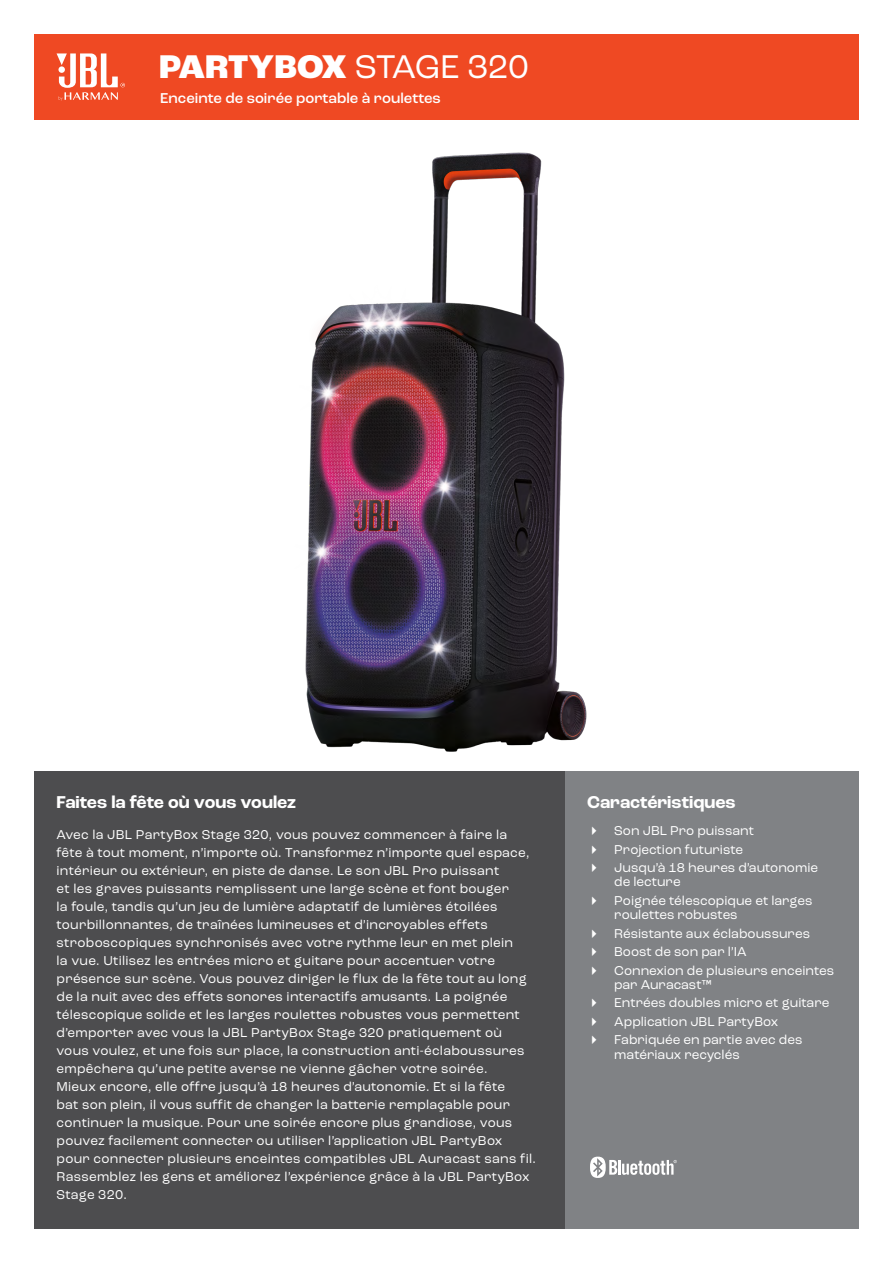
<style>
.page{position:relative;width:893px;height:1263px;background:#fff}
.page>*{position:absolute;margin:0;border:0;box-sizing:border-box;transform-origin:0 0}
.t1{font:800 34.5px "Roc Grotesk";color:#fff}
.t2{font:700 18px "Roc Grotesk";color:#fff}
.t3{font:500 15px "Roc Grotesk";color:#fff}
.t4{font:13.5px/18px "Roc Grotesk";letter-spacing:.02em;color:#fff}
.t5{font:13.5px/18.5px "Roc Grotesk";color:#fff}
.s1{font-weight:400}
</style>
<div class="page">
<img style="left:179px;top:152px;width:504px;height:620px">
<div style="left:565px;top:772px;width:294px;height:457px;background:#808285"></div>
<div style="left:34px;top:772px;width:531px;height:457px;background:#4d4d4f"></div>
<div style="left:34px;top:34px;width:825px;height:85px;background:#ef4923"></div>
<svg style="left:57px;top:53px;width:68px;height:48px"></svg>
<svg style="left:590px;top:1156px;width:87px;height:22px"></svg>
<h1 class="t1" style="left:159px;top:45px;width:371px">PARTYBOX <span class="s1">STAGE 320</span></h1>
<p class="t3" style="left:160px;top:89px;width:282px">Enceinte de soirée portable à roulettes</p>
<h2 class="t2" style="left:57px;top:791px;width:241px">Faites la fête où vous voulez</h2>
<p class="t4" style="left:57px;top:825px;width:481px">Avec la JBL PartyBox Stage 320, vous pouvez commencer à faire la fête à tout moment, n’importe où. Transformez n’importe quel espace, intérieur ou extérieur, en piste de danse. Le son JBL Pro puissant<br>et les graves puissants remplissent une large scène et font bouger<br>la foule, tandis qu’un jeu de lumière adaptatif de lumières étoilées tourbillonnantes, de traînées lumineuses et d’incroyables effets stroboscopiques synchronisés avec votre rythme leur en met plein<br>la vue. Utilisez les entrées micro et guitare pour accentuer votre présence sur scène. Vous pouvez diriger le flux de la fête tout au long de la nuit avec des effets sonores interactifs amusants. La poignée télescopique solide et les larges roulettes robustes vous permettent d’emporter avec vous la JBL PartyBox Stage 320 pratiquement où vous voulez, et une fois sur place, la construction anti-éclaboussures empêchera qu’une petite averse ne vienne gâcher votre soirée.<br>Mieux encore, elle offre jusqu’à 18 heures d’autonomie. Et si la fête<br>bat son plein, il vous suffit de changer la batterie remplaçable pour continuer la musique. Pour une soirée encore plus grandiose, vous pouvez facilement connecter ou utiliser l’application JBL PartyBox pour connecter plusieurs enceintes compatibles JBL Auracast sans fil.<br>Rassemblez les gens et améliorez l’expérience grâce à la JBL PartyBox Stage 320.</p>
<h2 class="t2" style="left:587px;top:791px;width:150px">Caractéristiques</h2>
<p class="t5" style="left:614px;top:821px;width:205px">Son JBL Pro puissant<br>Projection futuriste<br>Jusqu’à 18 heures d’autonomie</p>
<p class="t5" style="left:614px;top:873px;width:200px">de lecture<br>Poignée télescopique et larges</p>
<p class="t5" style="left:614px;top:905px;width:222px">roulettes robustes<br>Résistante aux éclaboussures<br>Boost de son par l’IA<br>Connexion de plusieurs enceintes</p>
<p class="t5" style="left:614px;top:975px;width:217px">par Auracast™<br>Entrées doubles micro et guitare<br>Application JBL PartyBox<br>Fabriquée en partie avec des</p>
<p class="t5" style="left:614px;top:1045px;width:127px">matériaux recyclés</p>
</div>
